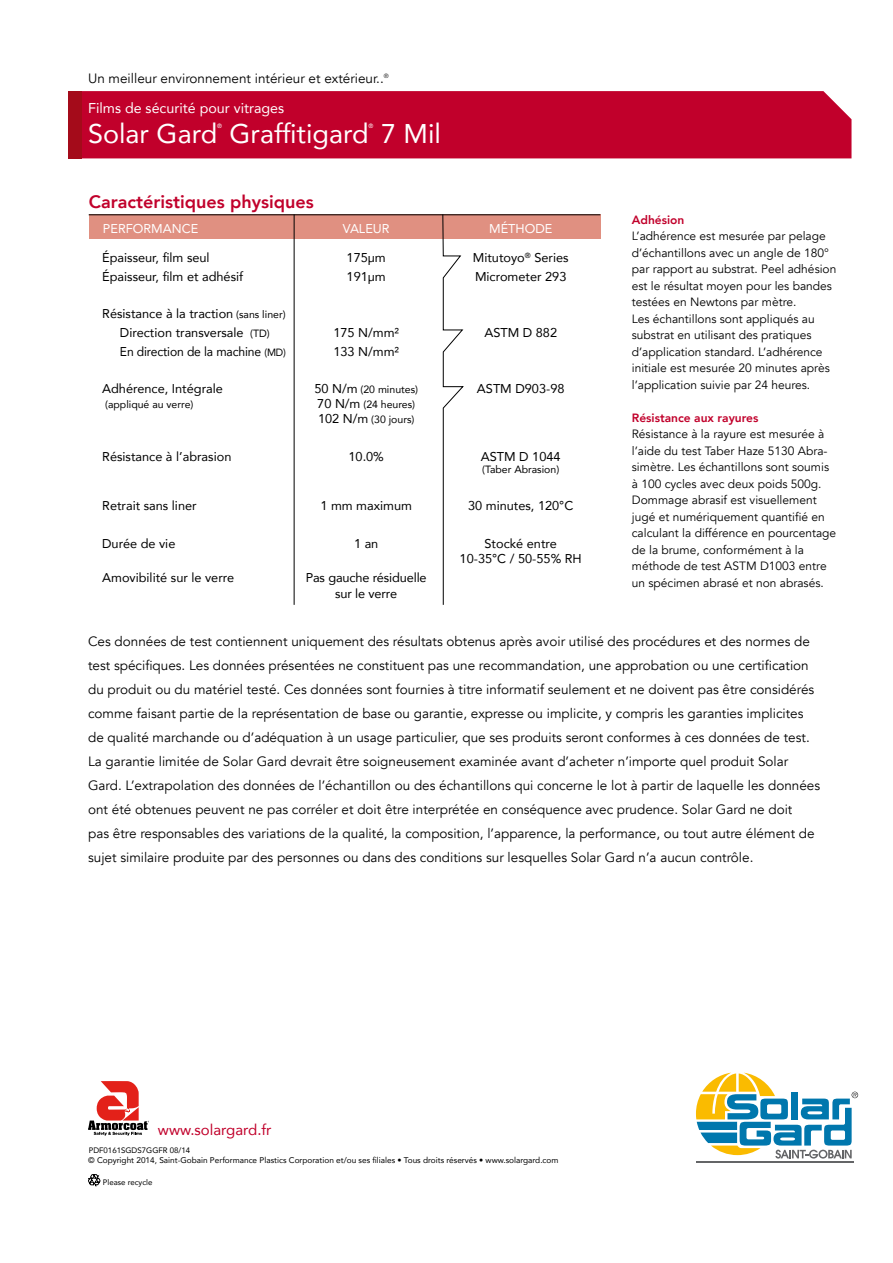
<style>
.page{position:relative;width:893px;height:1263px;background:#fff}
.page>*{position:absolute;margin:0;border:0;box-sizing:border-box;transform-origin:0 0}
.t1{font:27px "Avenir LT Com";color:#fff}
.t2{font:800 18px "Avenir LT Com";color:#c1002b}
.t3{font:15px "Avenir LT Com";color:#c1002b}
.t4{font:14.25px "Avenir LT Com";color:#fff}
.t5{font:13.5px/24px "Avenir LT Com";color:#000}
.t6{font:12.75px/15.8px "Avenir LT Com";color:#000;text-align:center}
.t7{font:12.75px "Avenir LT Com";color:#000;scale:.95 1}
.t8{font:12.75px "Avenir LT Com";color:#fff}
.t9{font:12px/16.5px "Avenir LT Com";color:#000}
.t10{font:800 12px "Avenir LT Com";color:#c1002b}
.t11{font:10.5px/15px "Avenir LT Com";color:#000}
.t12{font:8.25px "Avenir LT Com";color:#000}
.t13{font:7.8px "Avenir LT Com";color:#000}
.t14{font:6.15px "Avenir LT Com";color:#fff}
.s1{font-size:10.5px}
.s2{font-size:12.75px}
</style>
<div class="page">
<div style="left:82px;top:91px;width:769px;height:67px;background:#c1002b"></div>
<div style="left:68px;top:91px;width:14px;height:67px;background:#a40b1a"></div>
<svg style="left:88px;top:1081px;width:61px;height:54px"></svg>
<svg style="left:696px;top:1072px;width:162px;height:86px"></svg>
<hr style="left:696px;top:1161px;width:158px;height:1px;background:#646567">
<svg style="left:88px;top:1174px;width:12px;height:12px"></svg>
<div style="left:89px;top:214px;width:511px;height:25px;background:#e09081"></div>
<hr style="left:89px;top:215px;width:511px;height:1px;background:#000">
<hr style="left:294px;top:214px;width:1px;height:391px;background:#000">
<svg style="left:442px;top:214px;width:22px;height:391px"></svg>
<p class="t5" style="left:88px;top:66px;width:302px">Un meilleur environnement intérieur et extérieur..<sup>®</sup></p>
<p class="t4" style="left:88px;top:99px;width:198px">Films de sécurité pour vitrages</p>
<h1 class="t1" style="left:88px;top:117px;width:131px">Solar Gard</h1>
<p class="t14" style="left:217px;top:122px;width:6px">®</p>
<h1 class="t1" style="left:230px;top:117px;width:141px">Graffitigard</h1>
<p class="t14" style="left:369px;top:122px;width:6px">®</p>
<h1 class="t1" style="left:381px;top:117px;width:61px">7 Mil</h1>
<h2 class="t2" style="left:89px;top:191px;width:227px">Caractéristiques physiques</h2>
<p class="t8" style="left:103px;top:220px;width:97px">PERFORMANCE</p>
<p class="t8" style="left:343px;top:220px;width:48px">VALEUR</p>
<p class="t8" style="left:489px;top:220px;width:65px">MÉTHODE</p>
<p class="t6" style="left:102px;top:249px;width:109px">Épaisseur, film seul</p>
<p class="t6" style="left:347px;top:249px;width:41px">175µm</p>
<p class="t6" style="left:473px;top:249px;width:97px">Mitutoyo<sup>®</sup> Series</p>
<p class="t6" style="left:102px;top:268px;width:143px">Épaisseur, film et adhésif</p>
<p class="t6" style="left:347px;top:268px;width:41px">191µm</p>
<p class="t6" style="left:475px;top:268px;width:93px">Micrometer 293</p>
<p class="t6" style="left:102px;top:304px;width:185px;line-height:18.8px">Résistance à la traction <span class="s1">(sans liner)<br></span>Direction transversale <span class="s1">(TD)</span></p>
<p class="t6" style="left:333px;top:324px;width:67px">175 N/mm²</p>
<p class="t6" style="left:484px;top:324px;width:74px">ASTM D 882</p>
<p class="t7" style="left:120px;top:343px;width:176px">En direction de la machine <span class="s1">(MD)</span></p>
<p class="t6" style="left:333px;top:343px;width:67px">133 N/mm²</p>
<p class="t6" style="left:102px;top:381px;width:122px">Adhérence, Intégrale</p>
<p class="t11" style="left:314px;top:382px;width:105px"><span class="s2">50 N/m</span> (20 minutes)</p>
<p class="t6" style="left:477px;top:381px;width:89px">ASTM D903-98</p>
<p class="t11" style="left:105px;top:397px;width:90px">(appliqué au verre)</p>
<p class="t11" style="left:317px;top:397px;width:99px"><span class="s2">70 N/m</span> (24 heures)<br><span class="s2">102 N/m</span> (30 jours)</p>
<p class="t6" style="left:102px;top:448px;width:131px">Résistance à l’abrasion</p>
<p class="t6" style="left:348px;top:448px;width:37px">10.0%</p>
<p class="t6" style="left:481px;top:448px;width:81px">ASTM D 1044</p>
<p class="t11" style="left:482px;top:461px;width:79px">(Taber Abrasion)</p>
<p class="t6" style="left:102px;top:498px;width:96px">Retrait sans liner</p>
<p class="t6" style="left:320px;top:498px;width:93px">1 mm maximum</p>
<p class="t6" style="left:468px;top:498px;width:107px">30 minutes, 120°C</p>
<p class="t6" style="left:102px;top:535px;width:75px">Durée de vie</p>
<p class="t6" style="left:354px;top:535px;width:26px">1 an</p>
<p class="t6" style="left:460px;top:535px;width:124px">Stocké entre<br>10-35°C / 50-55% RH</p>
<p class="t6" style="left:102px;top:570px;width:134px">Amovibilité sur le verre</p>
<p class="t6" style="left:306px;top:570px;width:122px">Pas gauche résiduelle sur le verre</p>
<p class="t10" style="left:632px;top:212px;width:54px">Adhésion</p>
<p class="t9" style="left:632px;top:228px;width:206px">L’adhérence est mesurée par pelage d’échantillons avec un angle de 180° par rapport au substrat. Peel adhésion est le résultat moyen pour les bandes testées en Newtons par mètre.<br>Les échantillons sont appliqués au substrat en utilisant des pratiques d’application standard. L’adhérence initiale est mesurée 20 minutes après l’application suivie par 24 heures.</p>
<p class="t10" style="left:632px;top:410px;width:128px">Résistance aux rayures</p>
<p class="t9" style="left:632px;top:426px;width:206px">Résistance à la rayure est mesurée à l’aide du test Taber Haze 5130 Abra&shy;simètre. Les échantillons sont soumis à 100 cycles avec deux poids 500g.<br>Dommage abrasif est visuellement jugé et numériquement quantifié en calculant la différence en pourcentage de la brume, conformément à la méthode de test ASTM D1003 entre un spécimen abrasé et non abrasés.</p>
<p class="t5" style="left:88px;top:630px;width:733px">Ces données de test contiennent uniquement des résultats obtenus après avoir utilisé des procédures et des normes de test spécifiques. Les données présentées ne constituent pas une recommandation, une approbation ou une certification du produit ou du matériel testé. Ces données sont fournies à titre informatif seulement et ne doivent pas être considérés comme faisant partie de la représentation de base ou garantie, expresse ou implicite, y compris les garanties implicites de qualité marchande ou d’adéquation à un usage particulier, que ses produits seront conformes à ces données de test.<br>La garantie limitée de Solar Gard devrait être soigneusement examinée avant d’acheter n’importe quel produit Solar Gard. L’extrapolation des données de l’échantillon ou des échantillons qui concerne le lot à partir de laquelle les données ont été obtenues peuvent ne pas corréler et doit être interprétée en conséquence avec prudence. Solar Gard ne doit<br>pas être responsables des variations de la qualité, la composition, l’apparence, la performance, ou tout autre élément de sujet similaire produite par des personnes ou dans des conditions sur lesquelles Solar Gard n’a aucun contrôle.</p>
<p class="t3" style="left:158px;top:1120px;width:115px">www.solargard.fr</p>
<p class="t13" style="left:89px;top:1145px;width:103px">PDF0161SGDS7GGFR 08/14</p>
<p class="t12" style="left:88px;top:1155px;width:472px">© Copyright 2014, Saint-Gobain Performance Plastics Corporation et/ou ses filiales • Tous droits réservés • www.solargard.com</p>
<p class="t13" style="left:103px;top:1177px;width:51px">Please recycle</p>
</div>
